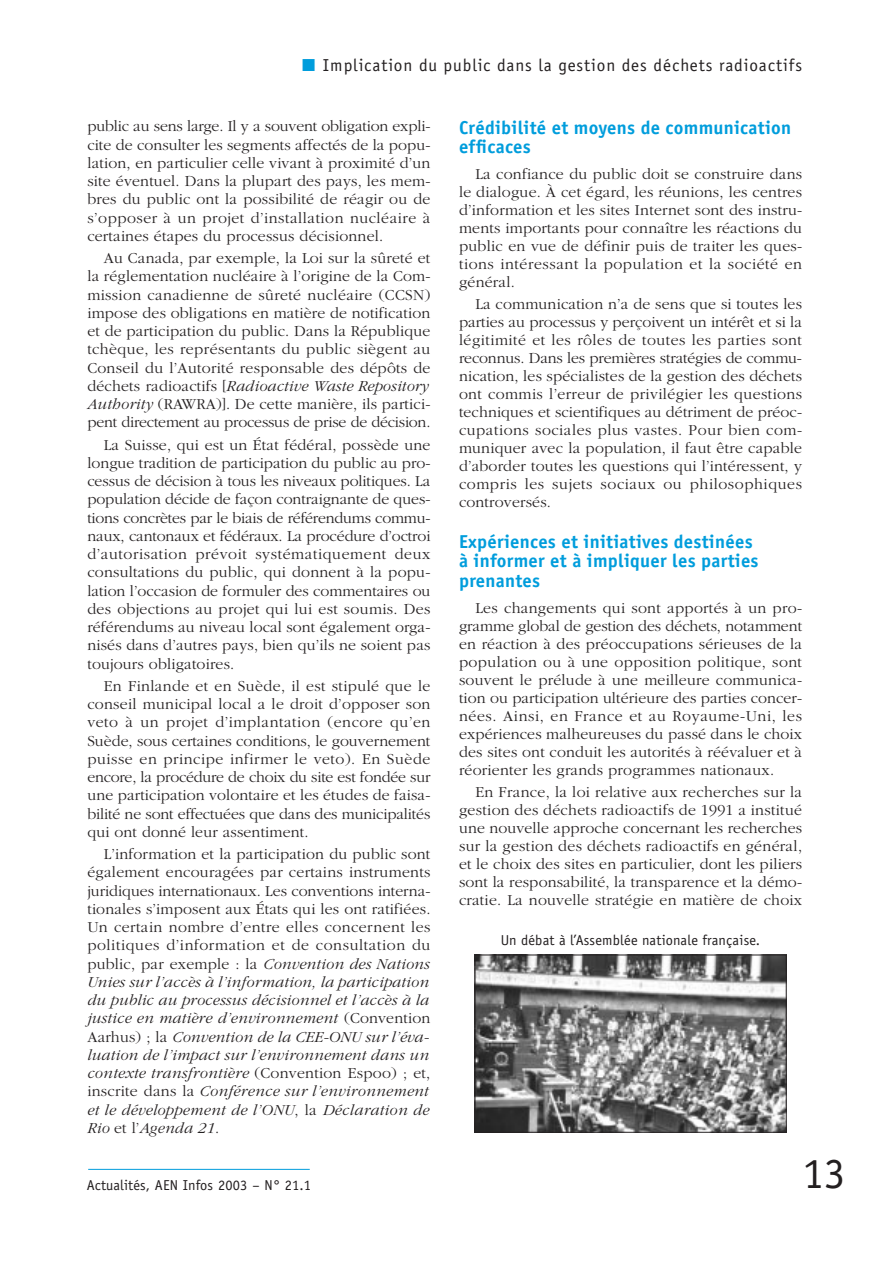
<style>
.page{position:relative;width:893px;height:1263px;background:#fff}
.page>*{position:absolute;margin:0;border:0;box-sizing:border-box;transform-origin:0 0}
.t1{font:43.2px "Officina Sans";color:#231f20}
.t2{font:700 18.75px/19.2px "Officina Sans";letter-spacing:.015em;color:#009ddc}
.t3{font:17.25px "Officina Sans";letter-spacing:.055em;color:#231f20}
.t4{font:300 15.9px/18.3px "Garamond";letter-spacing:.015em;color:#231f20;text-align:justify}
.t5{font:14.4px "Officina Sans";letter-spacing:.01em;color:#231f20}
.s1{color:#009ddc}
.s2{font-style:italic}
</style>
<div class="page">
<hr style="left:88px;top:1169px;width:222px;height:1px;background:#009ddc">
<img style="left:477px;top:957px;width:307px;height:173px">
<div style="left:475px;top:955px;width:311px;height:177px;border:1px solid #231f20"></div>
<p class="t3" style="left:302px;top:59px;width:501px"><span class="s1">■</span> Implication du public dans la gestion des déchets radioactifs</p>
<p class="t4" style="left:87px;top:118px;width:344px">public au sens large. Il y a souvent obligation expli&shy;cite de consulter les segments affectés de la popu&shy;lation, en particulier celle vivant à proximité d’un site éventuel. Dans la plupart des pays, les mem&shy;bres du public ont la possibilité de réagir ou de s’opposer à un projet d’installation nucléaire à certaines étapes du processus décisionnel.</p>
<p class="t4" style="left:87px;top:250px;width:344px;text-indent:16px">Au Canada, par exemple, la Loi sur la sûreté et la réglementation nucléaire à l’origine de la Com&shy;mission canadienne de sûreté nucléaire (CCSN) impose des obligations en matière de notification et de participation du public. Dans la République tchèque, les représentants du public siègent au Conseil du l’Autorité responsable des dépôts de déchets radioactifs [<span class="s2">Radioactive Waste Repository Authority</span> (RAWRA)]. De cette manière, ils partici&shy;pent directement au processus de prise de décision.</p>
<p class="t4" style="left:87px;top:437px;width:344px;text-indent:16px">La Suisse, qui est un État fédéral, possède une longue tradition de participation du public au pro&shy;cessus de décision à tous les niveaux politiques. La population décide de façon contraignante de ques&shy;tions concrètes par le biais de référendums commu&shy;naux, cantonaux et fédéraux. La procédure d’octroi d’autorisation prévoit systématiquement deux consultations du public, qui donnent à la popu&shy;lation l’occasion de formuler des commentaires ou des objections au projet qui lui est soumis. Des référendums au niveau local sont également orga&shy;nisés dans d’autres pays, bien qu’ils ne soient pas toujours obligatoires.</p>
<p class="t4" style="left:87px;top:678px;width:344px;text-indent:16px">En Finlande et en Suède, il est stipulé que le conseil municipal local a le droit d’opposer son veto à un projet d’implantation (encore qu’en Suède, sous certaines conditions, le gouvernement puisse en principe infirmer le veto). En Suède encore, la procédure de choix du site est fondée sur une participation volontaire et les études de faisa&shy;bilité ne sont effectuées que dans des municipalités qui ont donné leur assentiment.</p>
<p class="t4" style="left:87px;top:846px;width:344px;text-indent:16px">L’information et la participation du public sont également encouragées par certains instruments juridiques internationaux. Les conventions interna&shy;tionales s’imposent aux États qui les ont ratifiées.<br>Un certain nombre d’entre elles concernent les politiques d’information et de consultation du public, par exemple : la <span class="s2">Convention des Nations Unies sur l’accès à l’information, la participation du public au processus décisionnel et l’accès à la justice en matière d’environnement</span> (Convention Aarhus) ; la <span class="s2">Convention de la CEE-ONU sur l’éva&shy;luation de l’impact sur l’environnement dans un contexte transfrontière</span> (Convention Espoo) ; et, inscrite dans la <span class="s2">Conférence sur l’environnement et le développement de l’ONU</span>, la <span class="s2">Déclaration de Rio</span> et l’<span class="s2">Agenda 21</span>.</p>
<p class="t5" style="left:87px;top:1179px;width:226px">Actualités, AEN Infos 2003 – N° 21.1</p>
<p class="t2" style="left:459px;top:119px;width:333px">Crédibilité et moyens de communication efficaces</p>
<p class="t4" style="left:459px;top:166px;width:344px;text-indent:16px">La confiance du public doit se construire dans le dialogue. À cet égard, les réunions, les centres d’information et les sites Internet sont des instru&shy;ments importants pour connaître les réactions du public en vue de définir puis de traiter les ques&shy;tions intéressant la population et la société en général.</p>
<p class="t4" style="left:459px;top:296px;width:344px;text-indent:16px">La communication n’a de sens que si toutes les parties au processus y perçoivent un intérêt et si la légitimité et les rôles de toutes les parties sont reconnus. Dans les premières stratégies de commu&shy;nication, les spécialistes de la gestion des déchets ont commis l’erreur de privilégier les questions techniques et scientifiques au détriment de préoc&shy;cupations sociales plus vastes. Pour bien com&shy;muniquer avec la population, il faut être capable d’aborder toutes les questions qui l’intéressent, y compris les sujets sociaux ou philosophiques controversés.</p>
<p class="t2" style="left:459px;top:534px;width:301px">Expériences et initiatives destinées à informer et à impliquer les parties prenantes</p>
<p class="t4" style="left:459px;top:600px;width:344px;text-indent:16px">Les changements qui sont apportés à un pro&shy;gramme global de gestion des déchets, notamment en réaction à des préoccupations sérieuses de la population ou à une opposition politique, sont souvent le prélude à une meilleure communica&shy;tion ou participation ultérieure des parties concer&shy;nées. Ainsi, en France et au Royaume-Uni, les expériences malheureuses du passé dans le choix des sites ont conduit les autorités à réévaluer et à réorienter les grands programmes nationaux.</p>
<p class="t4" style="left:459px;top:784px;width:344px;text-indent:16px">En France, la loi relative aux recherches sur la gestion des déchets radioactifs de 1991 a institué une nouvelle approche concernant les recherches sur la gestion des déchets radioactifs en général, et le choix des sites en particulier, dont les piliers sont la responsabilité, la transparence et la démo&shy;cratie. La nouvelle stratégie en matière de choix</p>
<p class="t5" style="left:500px;top:935px;width:261px">Un débat à l’Assemblée nationale française.</p>
<h1 class="t1" style="left:802px;top:1157px;width:45px">13</h1>
</div>
